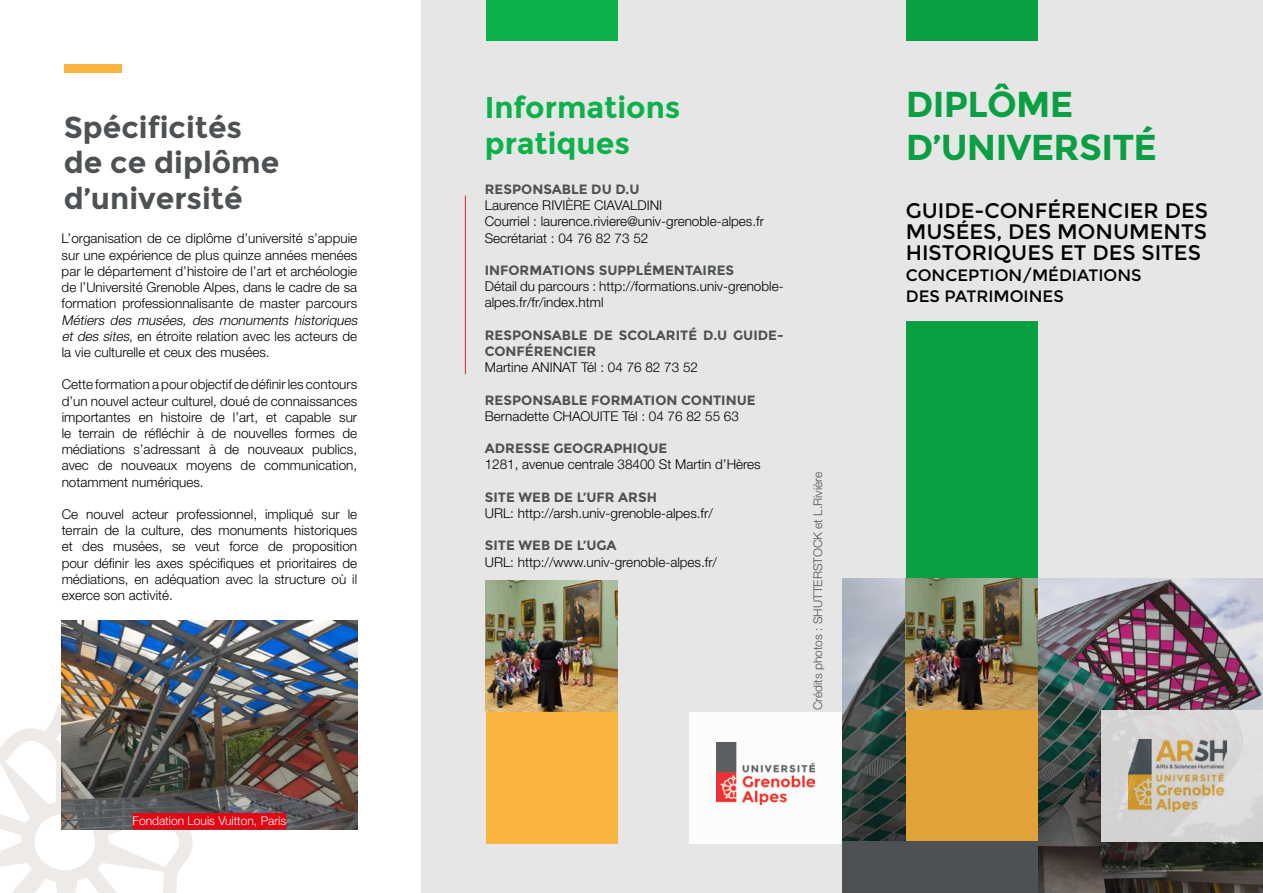
<style>
.page{position:relative;width:1263px;height:893px;background:#fff}
.page>*{position:absolute;margin:0;border:0;box-sizing:border-box;transform-origin:0 0}
.t1{font:700 36px/43.2px "Montserrat";letter-spacing:-.02em;color:#0db14b}
.t2{font:700 30px/35.4px "Montserrat";color:#4e5153}
.t3{font:700 30px/36px "Montserrat";color:#0db14b}
.t4{font:21px/21px "Montserrat";color:#000;text-align:justify}
.t5{font:16.5px/21px "Montserrat";color:#000}
.t6{font:300 13.5px/16.2px "Helvetica Neue LT Std";color:#000;text-align:justify}
.t7{font:700 13.5px/16.2px "Montserrat";color:#4e5153}
.t8{font:300 12px "Helvetica Neue LT Std";color:#4e5153}
.t9{font:300 12px "Helvetica Neue LT Std";color:#fff}
.s1{font-style:italic}
</style>
<div class="page">
<svg style="left:0;top:704px;width:210px;height:189px"></svg>
<div style="left:421px;top:0;width:421px;height:893px;background:#e6e6e6"></div>
<img style="left:62px;top:621px;width:295px;height:208px">
<div style="left:133px;top:813px;width:153px;height:16px;background:#e30613"></div>
<div style="left:486px;top:0;width:132px;height:40px;background:#0db14b"></div>
<img style="left:486px;top:580px;width:132px;height:132px">
<div style="left:486px;top:712px;width:132px;height:132px;background:#fcb440"></div>
<div style="left:690px;top:712px;width:152px;height:132px;background:#fff"></div>
<img style="left:717px;top:742px;width:98px;height:62px">
<hr style="left:465px;top:196px;width:1px;height:178px;background:#ed1d24">
<svg style="left:842px;top:0;width:421px;height:893px;background:#afbbab"></svg>
<div style="left:842px;top:842px;width:195px;height:51px;background:#4e5153"></div>
<div style="left:64px;top:64px;width:57px;height:9px;background:#fcb440"></div>
<h2 class="t2" style="left:64px;top:110px;width:217px">SPÉCIFICITÉS<br>DE CE DIPLÔME<br>D’UNIVERSITÉ</h2>
<p class="t6" style="left:62px;top:230px;width:297px">L’organisation de ce diplôme d’université s’appuie sur une expérience de plus quinze années menées par le département d’histoire de l’art et archéologie de l’Université Grenoble Alpes, dans le cadre de sa formation professionnalisante de master parcours</p>
<p class="t6" style="left:62px;top:311px;width:300px;text-align:left"><span class="s1">Métiers des musées, des monuments historiques et des sites</span>, en étroite relation avec les acteurs de la vie culturelle et ceux des musées.</p>
<p class="t6" style="left:62px;top:376px;width:297px">Cette formation a pour objectif de définir les contours d’un nouvel acteur culturel, doué de connaissances importantes en histoire de l’art, et capable sur le terrain de réfléchir à de nouvelles formes de médiations s’adressant à de nouveaux publics, avec de nouveaux moyens de communication, notamment numériques.</p>
<p class="t6" style="left:62px;top:506px;width:297px">Ce nouvel acteur professionnel, impliqué sur le terrain de la culture, des monuments historiques et des musées, se veut force de proposition pour définir les axes spécifiques et prioritaires de médiations, en adéquation avec la structure où il exerce son activité.</p>
<p class="t9" style="left:133px;top:814px;width:155px">Fondation Louis Vuitton, Paris</p>
<h2 class="t3" style="left:485px;top:90px;width:197px">I NFORMATIONS<br>PRATIQUES</h2>
<p class="t7" style="left:485px;top:181px;width:156px">RESPONSABLE DU D.U</p>
<p class="t6" style="left:485px;top:197px;width:281px;text-align:left">Laurence RIVIÈRE CIAVALDINI<br>Courriel : laurence.riviere@univ-grenoble-alpes.fr<br>Secrétariat : 04 76 82 73 52</p>
<p class="t7" style="left:485px;top:262px;width:249px">INFORMATIONS SUPPLÉMENTAIRES</p>
<p class="t6" style="left:485px;top:278px;width:300px">Détail du parcours : http://formations.univ-grenoble&shy;alpes.fr/fr/index.html</p>
<p class="t7" style="left:485px;top:327px;width:300px">RESPONSABLE DE SCOLARITÉ D.U GUIDE-<br>CONFÉRENCIER</p>
<p class="t6" style="left:485px;top:359px;width:215px">Martine ANINAT Tél : 04 76 82 73 52</p>
<p class="t7" style="left:485px;top:392px;width:272px">RESPONSABLE FORMATION CONTINUE</p>
<p class="t6" style="left:485px;top:408px;width:256px">Bernadette CHAOUITE Tél : 04 76 82 55 63</p>
<p class="t7" style="left:485px;top:440px;width:184px">ADRESSE GEOGRAPHIQUE</p>
<p class="t6" style="left:485px;top:456px;width:277px">1281, avenue centrale 38400 St Martin d’Hères</p>
<p class="t7" style="left:485px;top:489px;width:112px">SITE WEB DE L’UFR</p>
<p class="t7" style="left:618px;top:489px;width:38px">ARSH</p>
<p class="t6" style="left:485px;top:505px;width:230px">URL: http://arsh.univ-grenoble-alpes.fr/</p>
<p class="t7" style="left:485px;top:538px;width:133px">SITE WEB DE L’UGA</p>
<p class="t6" style="left:485px;top:553px;width:234px">URL: http://www.univ-grenoble-alpes.fr/</p>
<p class="t8" style="left:810px;top:710px;width:240px;rotate:-90deg">Crédits photos : SHUTTERSTOCK et L.Rivière</p>
<h1 class="t1" style="left:906px;top:83px;width:253px">DIPLÔME<br>D’UNIVERSITÉ</h1>
<h3 class="t4" style="left:906px;top:201px;width:304px">GUIDE-CONFÉRENCIER DES MUSÉES, DES MONUMENTS HISTORIQUES ET DES SITES</h3>
<p class="t5" style="left:906px;top:265px;width:237px">CONCEPTION/MÉDIATIONS<br>DES PATRIMOINES</p>
</div>
